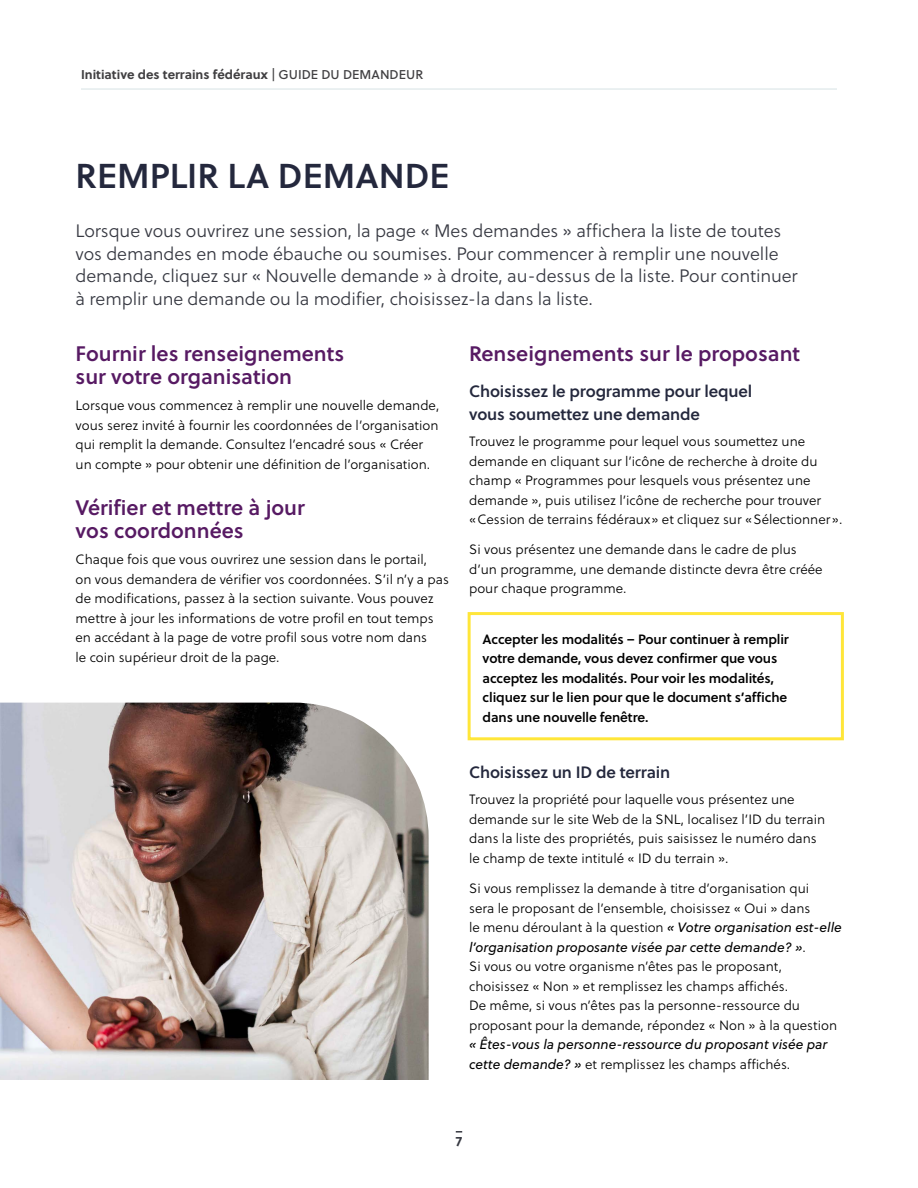
<style>
.page{position:relative;width:918px;height:1188px;background:#fff}
.page>*{position:absolute;margin:0;border:0;box-sizing:border-box;transform-origin:0 0}
.t1{font:34.5px "Bkyfyq Soleil Sb";color:#24283d}
.t2{font:21px/22.5px "Bkyfyq Soleil Sb";color:#571a63}
.t3{font:18px/22.5px "Ltvdjq Soleil Lt";letter-spacing:-.005em;color:#363841}
.t4{font:16.5px/22.5px "Bkyfyq Soleil Sb";letter-spacing:-.01em;color:#24283d}
.t5{font:13.5px/19.5px "Ltvdjq Soleil Lt";color:#000}
.t6{font:13.5px/19.5px "Bkyfyq Soleil Sb";letter-spacing:-.01em;color:#000}
.t7{font:700 13.5px "Mrmlkt Soleil";color:#363841}
.t8{font:700 12.75px "Fvrcxg Soleil";color:#414042}
.s1{font-family:"Vghwrf Soleil Bk";font-weight:400}
.s2{font-family:"Tdrvkt Soleil";font-style:italic}
</style>
<div class="page">
<hr style="left:81px;top:88px;width:756px;height:2px;background:#e4eced">
<svg style="left:456px;top:1131px;width:6px;height:2px"></svg>
<div style="left:468px;top:612px;width:376px;height:128px;border:3px solid #ffe639"></div>
<img style="left:0;top:703px;width:429px;height:377px">
<p class="t8" style="left:81px;top:64px;width:344px">Initiative des terrains fédéraux <span class="s1">| GUIDE DU DEMANDEUR</span></p>
<h2 class="t1" style="left:76px;top:149px;width:375px">REMPLIR LA DEMANDE</h2>
<p class="t3" style="left:76px;top:220px;width:724px">Lorsque vous ouvrirez une session, la page « Mes demandes » affichera la liste de toutes vos demandes en mode ébauche ou soumises. Pour commencer à remplir une nouvelle demande, cliquez sur « Nouvelle demande » à droite, au-dessus de la liste. Pour continuer à remplir une demande ou la modifier, choisissez-la dans la liste.</p>
<h3 class="t2" style="left:76px;top:342px;width:270px">Fournir les renseignements sur votre organisation</h3>
<p class="t5" style="left:76px;top:396px;width:365px">Lorsque vous commencez à remplir une nouvelle demande, vous serez invité à fournir les coordonnées de l’organisation qui remplit la demande. Consultez l’encadré sous « Créer un compte » pour obtenir une définition de l’organisation.</p>
<h3 class="t2" style="left:76px;top:496px;width:231px">Vérifier et mettre à jour vos coordonnées</h3>
<p class="t5" style="left:76px;top:550px;width:375px">Chaque fois que vous ouvrirez une session dans le portail,<br>on vous demandera de vérifier vos coordonnées. S’il n’y a pas de modifications, passez à la section suivante. Vous pouvez mettre à jour les informations de votre profil en tout temps en accédant à la page de votre profil sous votre nom dans<br>le coin supérieur droit de la page.</p>
<h3 class="t2" style="left:469px;top:342px;width:333px">Renseignements sur le proposant</h3>
<h4 class="t4" style="left:469px;top:380px;width:285px">Choisissez le programme pour lequel vous soumettez une demande</h4>
<p class="t5" style="left:469px;top:432px;width:375px">Trouvez le programme pour lequel vous soumettez une demande en cliquant sur l’icône de recherche à droite du champ « Programmes pour lesquels vous présentez une demande », puis utilisez l’icône de recherche pour trouver «Cession de terrains fédéraux» et cliquez sur «Sélectionner».</p>
<p class="t5" style="left:469px;top:540px;width:355px">Si vous présentez une demande dans le cadre de plus d’un programme, une demande distincte devra être créée pour chaque programme.</p>
<p class="t6" style="left:483px;top:629px;width:308px">Accepter les modalités – Pour continuer à remplir votre demande, vous devez confirmer que vous acceptez les modalités. Pour voir les modalités, cliquez sur le lien pour que le document s’affiche dans une nouvelle fenêtre.</p>
<h4 class="t4" style="left:469px;top:760px;width:203px">Choisissez un ID de terrain</h4>
<p class="t5" style="left:469px;top:790px;width:358px">Trouvez la propriété pour laquelle vous présentez une demande sur le site Web de la SNL, localisez l’ID du terrain dans la liste des propriétés, puis saisissez le numéro dans le champ de texte intitulé « ID du terrain ».</p>
<p class="t5" style="left:469px;top:879px;width:374px">Si vous remplissez la demande à titre d’organisation qui<br>sera le proposant de l’ensemble, choisissez « Oui » dans<br>le menu déroulant à la question <span class="s2">« Votre organisation est-elle l’organisation proposante visée par cette demande? »</span>.<br>Si vous ou votre organisme n’êtes pas le proposant, choisissez « Non » et remplissez les champs affichés.<br>De même, si vous n’êtes pas la personne-ressource du proposant pour la demande, répondez « Non » à la question <span class="s2">« Êtes-vous la personne-ressource du proposant visée par cette demande? »</span> et remplissez les champs affichés.</p>
<p class="t7" style="left:456px;top:1131px;width:8px">7</p>
</div>
